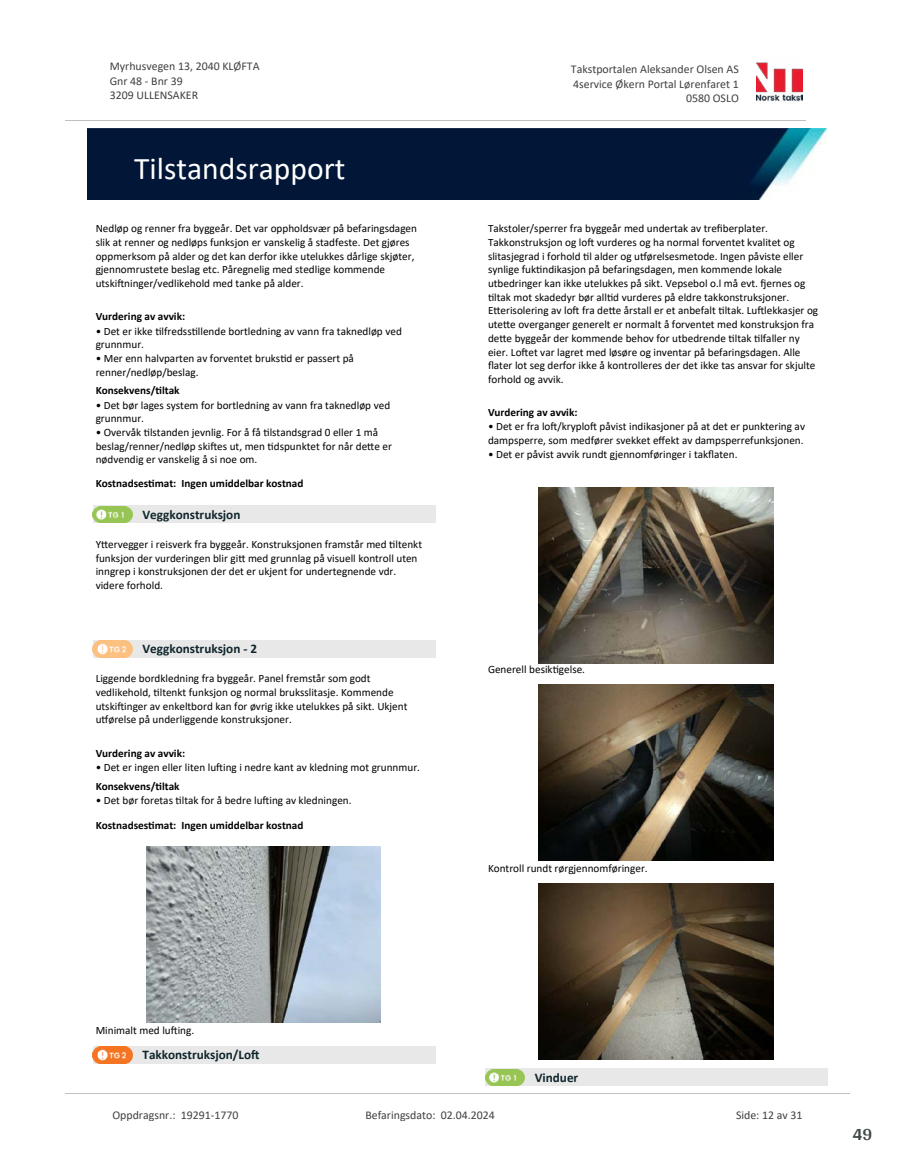
<style>
.page{position:relative;width:915px;height:1172px;background:#fff}
.page>*{position:absolute;margin:0;border:0;box-sizing:border-box;transform-origin:0 0}
.t1{font:31.65px "Calibri";color:#fff}
.t2{font:700 18px "Arya";color:#414749}
.t3{font:700 13.2px "Calibri";color:#0f252c}
.t4{font:11.85px/14.5px "Calibri";color:#404040}
.t5{font:11.25px/13.6px "Calibri";color:#000}
.t6{font:700 11.25px "Calibri";color:#000}
</style>
<div class="page">
<div style="left:93px;top:506px;width:342px;height:17px;background:#e8e8e8"></div>
<img style="left:93px;top:506px;width:39px;height:17px">
<div style="left:93px;top:640px;width:342px;height:17px;background:#e8e8e8"></div>
<img style="left:93px;top:640px;width:39px;height:17px">
<img style="left:146px;top:847px;width:234px;height:176px">
<div style="left:93px;top:1046px;width:342px;height:17px;background:#e8e8e8"></div>
<img style="left:93px;top:1046px;width:39px;height:17px">
<img style="left:538px;top:487px;width:234px;height:176px">
<img style="left:538px;top:685px;width:234px;height:176px">
<img style="left:538px;top:883px;width:234px;height:176px">
<div style="left:485px;top:1069px;width:342px;height:17px;background:#e8e8e8"></div>
<img style="left:485px;top:1069px;width:39px;height:17px">
<img style="left:756px;top:62px;width:46px;height:40px">
<hr style="left:65px;top:120px;width:740px;height:1px;background:#c0c0c0">
<img style="left:88px;top:129px;width:738px;height:71px">
<hr style="left:65px;top:1093px;width:784px;height:1px;background:#c0c0c0">
<p class="t4" style="left:110px;top:59px;width:151px">Myrhusvegen 13, 2040 KLØFTA<br>Gnr 48 - Bnr 39<br>3209 ULLENSAKER</p>
<p class="t4" style="left:570px;top:62px;width:169px">Takstportalen Aleksander Olsen AS</p>
<p class="t4" style="left:573px;top:76px;width:167px">4service Økern Portal Lørenfaret 1</p>
<p class="t4" style="left:685px;top:91px;width:54px">0580 OSLO</p>
<h1 class="t1" style="left:134px;top:147px;width:213px">Tilstandsrapport</h1>
<p class="t5" style="left:96px;top:222px;width:323px">Nedløp og renner fra byggeår. Det var oppholdsvær på befaringsdagen slik at renner og nedløps funksjon er vanskelig å stadfeste. Det gjøres oppmerksom på alder og det kan derfor ikke utelukkes dårlige skjøter, gjennomrustete beslag etc. Påregnelig med stedlige kommende<br>utski昀琀ninger/vedlikehold med tanke på alder.</p>
<p class="t6" style="left:96px;top:309px;width:91px">Vurdering av avvik:</p>
<p class="t5" style="left:96px;top:324px;width:307px">• Det er ikke 琀椀lfredss琀椀llende bortledning av vann fra taknedløp ved grunnmur.</p>
<p class="t5" style="left:96px;top:351px;width:260px">• Mer enn halvparten av forventet bruks琀椀d er passert på renner/nedløp/beslag.</p>
<p class="t6" style="left:96px;top:383px;width:85px">Konsekvens/琀椀ltak</p>
<p class="t5" style="left:96px;top:398px;width:296px">• Det bør lages system for bortledning av vann fra taknedløp ved grunnmur.</p>
<p class="t5" style="left:96px;top:425px;width:298px">• Overvåk 琀椀lstanden jevnlig. For å få 琀椀lstandsgrad 0 eller 1 må beslag/renner/nedløp ski昀琀es ut, men 琀椀dspunktet for når de琀琀e er nødvendig er vanskelig å si noe om.</p>
<p class="t6" style="left:96px;top:475px;width:209px">Kostnadses琀椀mat: Ingen umiddelbar kostnad</p>
<p class="t3" style="left:142px;top:505px;width:99px">Veggkonstruksjon</p>
<p class="t5" style="left:96px;top:537px;width:328px">Y琀琀ervegger i reisverk fra byggeår. Konstruksjonen framstår med 琀椀ltenkt funksjon der vurderingen blir gi琀琀 med grunnlag på visuell kontroll uten inngrep i konstruksjonen der det er ukjent for undertegnende vdr. videre forhold.</p>
<p class="t3" style="left:142px;top:639px;width:116px">Veggkonstruksjon - 2</p>
<p class="t5" style="left:96px;top:672px;width:313px">Liggende bordkledning fra byggeår. Panel fremstår som godt vedlikehold, 琀椀ltenkt funksjon og normal bruksslitasje. Kommende utski昀琀inger av enkeltbord kan for øvrig ikke utelukkes på sikt. Ukjent u琀昀ørelse på underliggende konstruksjoner.</p>
<p class="t6" style="left:96px;top:745px;width:91px">Vurdering av avvik:</p>
<p class="t5" style="left:96px;top:760px;width:326px">• Det er ingen eller liten lu昀琀ing i nedre kant av kledning mot grunnmur.</p>
<p class="t6" style="left:96px;top:778px;width:85px">Konsekvens/琀椀ltak</p>
<p class="t5" style="left:96px;top:793px;width:257px">• Det bør foretas 琀椀ltak for å bedre lu昀琀ing av kledningen.</p>
<p class="t6" style="left:96px;top:817px;width:209px">Kostnadses琀椀mat: Ingen umiddelbar kostnad</p>
<p class="t5" style="left:488px;top:222px;width:331px">Takstoler/sperrer fra byggeår med undertak av tre昀椀berplater.<br>Takkonstruksjon og lo昀琀 vurderes og ha normal forventet kvalitet og slitasjegrad i forhold 琀椀l alder og u琀昀ørelsesmetode. Ingen påviste eller synlige fuk琀椀ndikasjon på befaringsdagen, men kommende lokale utbedringer kan ikke utelukkes på sikt. Vepsebol o.l må evt. 昀樀ernes og<br>琀椀ltak mot skadedyr bør all琀椀d vurderes på eldre takkonstruksjoner.<br>E琀琀erisolering av lo昀琀 fra de琀琀e årstall er et anbefalt 琀椀ltak. Lu昀琀lekkasjer og ute琀琀e overganger generelt er normalt å forventet med konstruksjon fra de琀琀e byggeår der kommende behov for utbedrende 琀椀ltak 琀椀lfaller ny eier. Lo昀琀et var lagret med løsøre og inventar på befaringsdagen. Alle<br>昀氀ater lot seg derfor ikke å kontrolleres der det ikke tas ansvar for skjulte forhold og avvik.</p>
<p class="t6" style="left:488px;top:404px;width:91px">Vurdering av avvik:</p>
<p class="t5" style="left:488px;top:420px;width:318px">• Det er fra lo昀琀/kryplo昀琀 påvist indikasjoner på at det er punktering av dampsperre, som medfører svekket e昀昀ekt av dampsperrefunksjonen.</p>
<p class="t5" style="left:488px;top:447px;width:251px">• Det er påvist avvik rundt gjennomføringer i tak昀氀aten.</p>
<p class="t5" style="left:488px;top:662px;width:99px">Generell besik琀椀gelse.</p>
<p class="t5" style="left:488px;top:861px;width:161px">Kontroll rundt rørgjennomføringer.</p>
<p class="t5" style="left:96px;top:1023px;width:100px">Minimalt med lu昀琀ing.</p>
<p class="t3" style="left:142px;top:1045px;width:118px">Takkonstruksjon/Lo昀琀</p>
<p class="t3" style="left:534px;top:1068px;width:45px">Vinduer</p>
<p class="t4" style="left:112px;top:1107px;width:127px">Oppdragsnr.: 19291-1770</p>
<p class="t4" style="left:365px;top:1107px;width:131px">Befaringsdato: 02.04.2024</p>
<p class="t4" style="left:735px;top:1107px;width:68px">Side: 12 av 31</p>
<h2 class="t2" style="left:852px;top:1123px;width:21px">49</h2>
</div>
